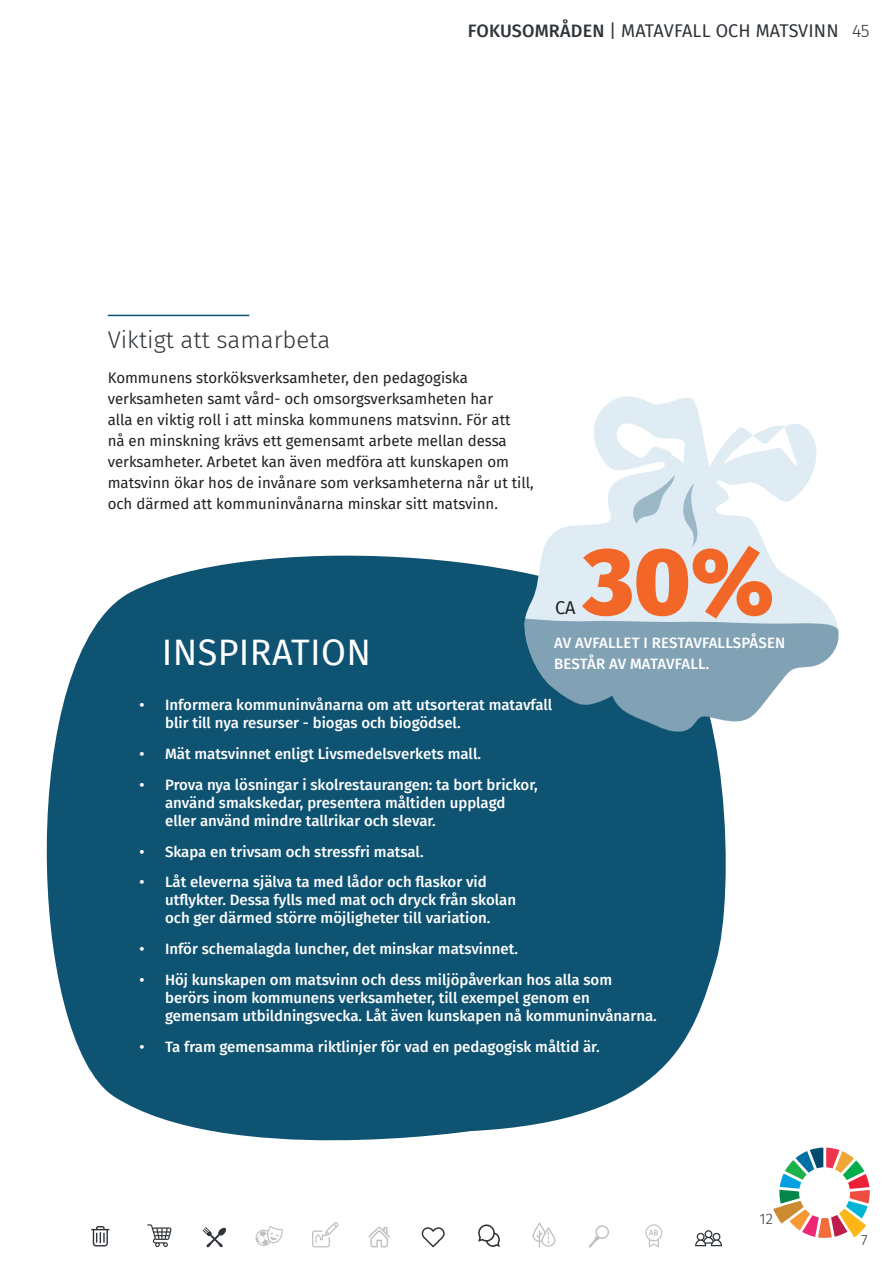
<style>
.page{position:relative;width:893px;height:1263px;background:#fff}
.page>*{position:absolute;margin:0;border:0;box-sizing:border-box;transform-origin:0 0}
.Ingress{font:900 94.65px "Fira Sans";color:#f26628}
.t1{font:36px "Fira Sans";letter-spacing:.01em;color:#fff}
.t2{font:300 24px "Fira Sans";color:#2e3338}
.Bröd{font:18.15px "Fira Sans";color:#231f20}
.t3{font:18px "Fira Sans";letter-spacing:.01em;color:#2e3338}
.t4{font:300 18px "Fira Sans";color:#2e3338}
.Bröd-2{font:500 15px/18px "Fira Sans";color:#fff}
.Bröd-3{font:15px/21px "Fira Sans";color:#231f20}
.Ingress-2{font:300 15px "Fira Sans";color:#2e3338}
.s1{font-weight:500}
</style>
<div class="page">
<svg style="left:46px;top:555px;width:680px;height:586px;background:#286480"></svg>
<hr style="left:0;top:713px;width:1px;height:550px;background:#dfecf4">
<svg style="left:522px;top:396px;width:313px;height:339px;fill:#dfecf4"></svg>
<svg style="left:632px;top:475px;width:43px;height:49px;background:#cbdce6"></svg>
<svg style="left:682px;top:484px;width:17px;height:63px"></svg>
<svg style="left:523px;top:618px;width:316px;height:115px;background:#87a7b8"></svg>
<hr style="left:108px;top:315px;width:141px;height:1px;background:#0f5372">
<svg style="left:147px;top:1224px;width:25px;height:23px"></svg>
<svg style="left:368px;top:1227px;width:22px;height:20px"></svg>
<svg style="left:422px;top:1227px;width:23px;height:20px"></svg>
<svg style="left:91px;top:1226px;width:18px;height:20px"></svg>
<svg style="left:589px;top:1225px;width:20px;height:22px"></svg>
<svg style="left:312px;top:1222px;width:26px;height:25px"></svg>
<svg style="left:478px;top:1224px;width:22px;height:23px"></svg>
<svg style="left:695px;top:1230px;width:27px;height:16px"></svg>
<svg style="left:645px;top:1224px;width:17px;height:23px"></svg>
<svg style="left:202px;top:1227px;width:24px;height:20px"></svg>
<svg style="left:256px;top:1226px;width:27px;height:20px"></svg>
<svg style="left:533px;top:1222px;width:22px;height:25px"></svg>
<svg style="left:773px;top:1147px;width:97px;height:91px"></svg>
<p class="t2" style="left:108px;top:323px;width:224px">Viktigt att samarbeta</p>
<p class="t3" style="left:468px;top:17px;width:372px"><span class="s1">FOKUSOMRÅDEN</span> | MATAVFALL OCH MATSVINN</p>
<p class="t4" style="left:852px;top:18px;width:19px">45</p>
<p class="Bröd-3" style="left:108px;top:367px;width:428px">Kommunens storköksverksamheter, den pedagogiska verksamheten samt vård- och omsorgsverksamheten har<br>alla en viktig roll i att minska kommunens matsvinn. För att<br>nå en minskning krävs ett gemensamt arbete mellan dessa verksamheter. Arbetet kan även medföra att kunskapen om matsvinn ökar hos de invånare som verksamheterna når ut till, och därmed att kommuninvånarna minskar sitt matsvinn.</p>
<p class="Ingress" style="left:583px;top:496px;width:192px">30%</p>
<p class="Bröd" style="left:555px;top:593px;width:22px">CA</p>
<p class="Bröd-2" style="left:554px;top:631px;width:232px;line-height:21px">AV AVFALLET I RESTAVFALLSPÅSEN<br>BESTÅR AV MATAVFALL.</p>
<p class="t1" style="left:162px;top:625px;width:211px">INSPIRATION</p>
<p class="Bröd-2" style="left:165px;top:695px;width:389px;text-indent:-26px">• Informera kommuninvånarna om att utsorterat matavfall blir till nya resurser - biogas och biogödsel.</p>
<p class="Bröd-2" style="left:140px;top:744px;width:343px">• Mät matsvinnet enligt Livsmedelsverkets mall.</p>
<p class="Bröd-2" style="left:165px;top:775px;width:374px;text-indent:-26px">• Prova nya lösningar i skolrestaurangen: ta bort brickor, använd smakskedar, presentera måltiden upplagd eller använd mindre tallrikar och slevar.</p>
<p class="Bröd-2" style="left:140px;top:842px;width:286px">• Skapa en trivsam och stressfri matsal.</p>
<p class="Bröd-2" style="left:165px;top:872px;width:353px;text-indent:-26px">• Låt eleverna själva ta med lådor och flaskor vid utflykter. Dessa fylls med mat och dryck från skolan och ger därmed större möjligheter till variation.</p>
<p class="Bröd-2" style="left:140px;top:939px;width:380px">• Inför schemalagda luncher, det minskar matsvinnet.</p>
<p class="Bröd-2" style="left:165px;top:970px;width:493px;text-indent:-26px">• Höj kunskapen om matsvinn och dess miljöpåverkan hos alla som berörs inom kommunens verksamheter, till exempel genom en gemensam utbildningsvecka. Låt även kunskapen nå kommuninvånarna.</p>
<p class="Bröd-2" style="left:140px;top:1037px;width:461px">• Ta fram gemensamma riktlinjer för vad en pedagogisk måltid är.</p>
<p class="Ingress-2" style="left:760px;top:1208px;width:15px">12</p>
<p class="Ingress-2" style="left:861px;top:1229px;width:8px">7</p>
</div>
